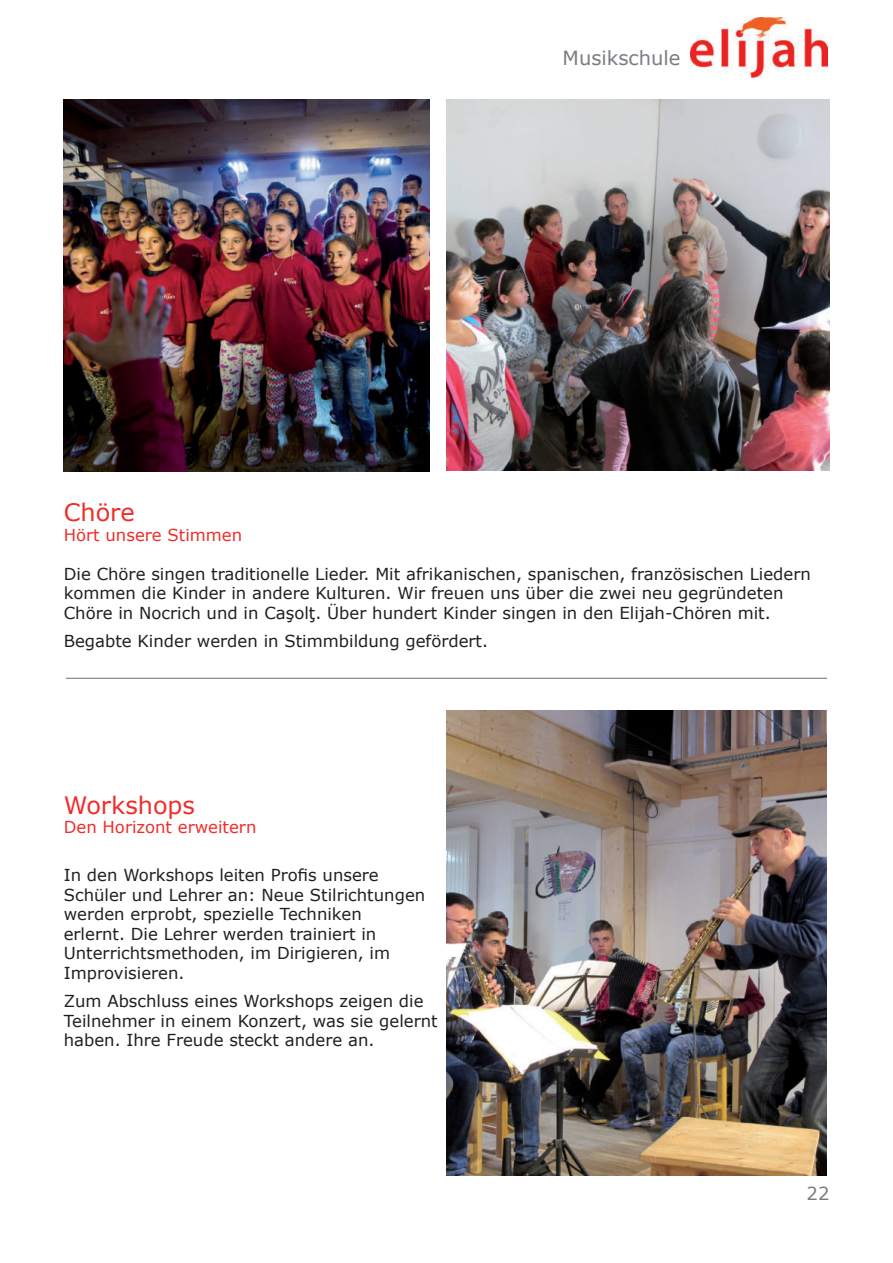
<style>
.page{position:relative;width:893px;height:1263px;background:#fff}
.page>*{position:absolute;margin:0;border:0;box-sizing:border-box;transform-origin:0 0}
.t1{font:24px "Verdana";color:#ee2e2a}
.t2{font:19.5px "Verdana";color:#7b7d82}
.t3{font:18px "Verdana";color:#7a7c81}
.t4{font:16.5px/19.5px "Verdana";color:#231f20}
.t5{font:16.5px "Verdana";color:#ee2e2a}
</style>
<div class="page">
<hr style="left:66px;top:678px;width:761px;height:1px;background:#7c7d83">
<img style="left:691px;top:17px;width:137px;height:62px">
<img style="left:446px;top:710px;width:380px;height:465px">
<img style="left:64px;top:99px;width:365px;height:372px">
<img style="left:446px;top:99px;width:383px;height:371px">
<p class="t2" style="left:563px;top:49px;width:119px">Musikschule</p>
<h1 class="t1" style="left:64px;top:501px;width:73px">Chöre</h1>
<p class="t5" style="left:64px;top:527px;width:180px">Hört unsere Stimmen</p>
<p class="t4" style="left:64px;top:565px;width:748px">Die Chöre singen traditionelle Lieder. Mit afrikanischen, spanischen, französischen Liedern kommen die Kinder in andere Kulturen. Wir freuen uns über die zwei neu gegründeten<br>Chöre in Nocrich und in Caşolţ. Über hundert Kinder singen in den Elijah-Chören mit.</p>
<p class="t4" style="left:64px;top:632px;width:426px">Begabte Kinder werden in Stimmbildung gefördert.</p>
<h1 class="t1" style="left:64px;top:794px;width:133px">Workshops</h1>
<p class="t5" style="left:64px;top:820px;width:194px">Den Horizont erweitern</p>
<p class="t4" style="left:64px;top:865px;width:363px">In den Workshops leiten Profis unsere Schüler und Lehrer an: Neue Stilrichtungen werden erprobt, spezielle Techniken erlernt. Die Lehrer werden trainiert in Unterrichtsmethoden, im Dirigieren, im Improvisieren.</p>
<p class="t4" style="left:64px;top:992px;width:375px">Zum Abschluss eines Workshops zeigen die<br>Teilnehmer in einem Konzert, was sie gelernt haben. Ihre Freude steckt andere an.</p>
<p class="t3" style="left:806px;top:1185px;width:24px">22</p>
</div>
